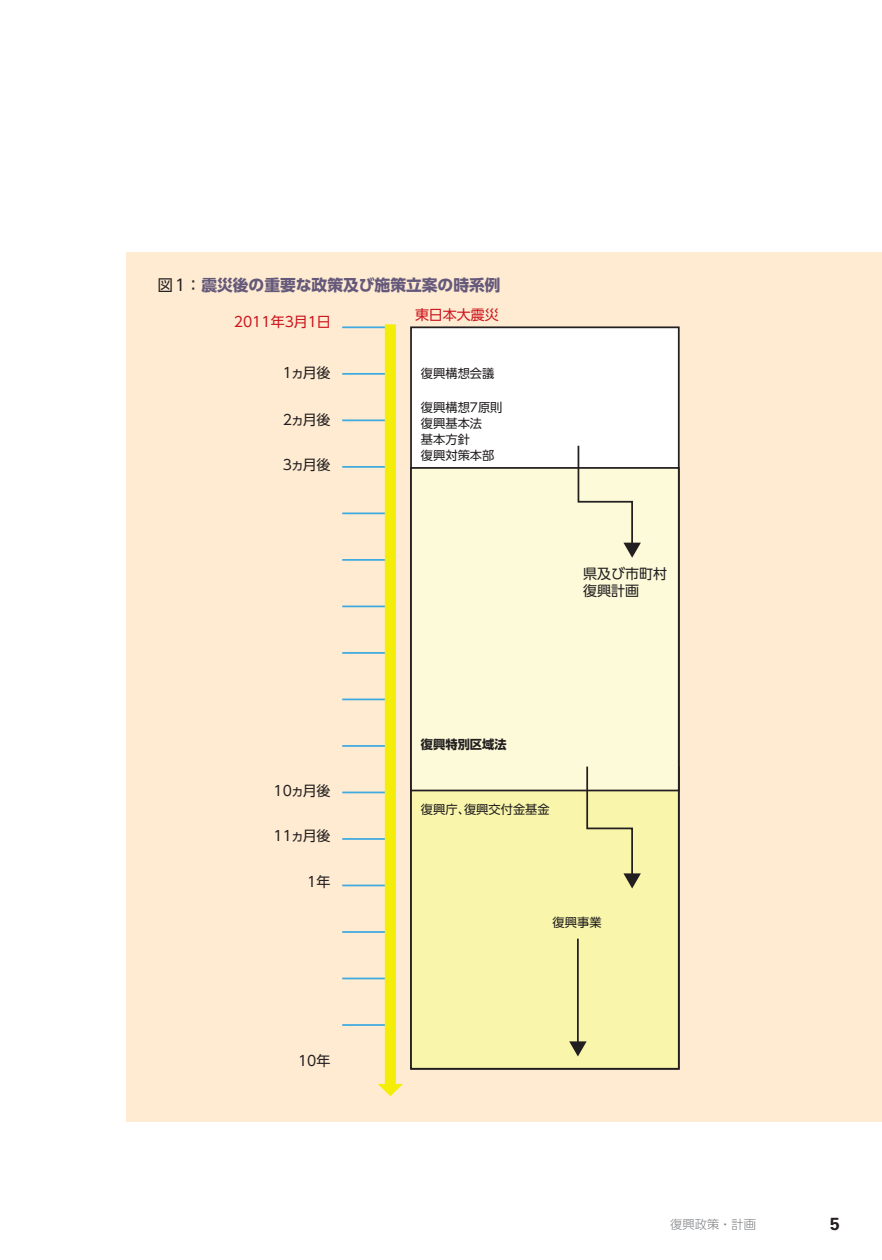
<style>
.page{position:relative;width:882px;height:1260px;background:#fff}
.page>*{position:absolute;margin:0;border:0;box-sizing:border-box;transform-origin:0 0}
.t1{font:700 17.5px "Univers LT Std";color:#231f20}
.t2{font:700 15.75px "UD Shin Go Pro";color:#65597b}
.t3{font:14px "UD Shin Go Pro";letter-spacing:-.02em;color:#231f20}
.t4{font:14px "UD Shin Go Pro";color:#cd151d}
.t5{font:14px/16.8px "UD Shin Go Pro";color:#231f20}
.t6{font:12.25px/15.9px "UD Shin Go Pro";color:#231f20}
.t7{font:700 12.25px "UD Shin Go Pro";color:#231f20}
.t8{font:300 12.25px "UD Shin Go Pro";color:#808285}
.s1{font-weight:400;color:#231f20}
</style>
<div class="page">
<div style="left:126px;top:252px;width:756px;height:869px;background:#feebd1"></div>
<div style="left:411px;top:327px;width:268px;height:742px;background:#fff"></div>
<div style="left:411px;top:768px;width:268px;height:301px;background:#f9f6ab"></div>
<div style="left:410px;top:767px;width:270px;height:303px;border:2px solid #231f20"></div>
<div style="left:411px;top:468px;width:268px;height:323px;background:#fcfad8"></div>
<div style="left:410px;top:467px;width:270px;height:324px;border:2px solid #231f20"></div>
<hr style="left:342px;top:326px;width:50px;height:2px;background:#3faae0">
<hr style="left:342px;top:373px;width:50px;height:2px;background:#3faae0">
<hr style="left:342px;top:419px;width:50px;height:2px;background:#3faae0">
<hr style="left:342px;top:466px;width:50px;height:2px;background:#3faae0">
<hr style="left:342px;top:513px;width:50px;height:1px;background:#3faae0">
<hr style="left:342px;top:559px;width:50px;height:2px;background:#3faae0">
<hr style="left:342px;top:606px;width:50px;height:1px;background:#3faae0">
<hr style="left:342px;top:652px;width:50px;height:2px;background:#3faae0">
<hr style="left:342px;top:699px;width:50px;height:1px;background:#3faae0">
<hr style="left:342px;top:745px;width:50px;height:2px;background:#3faae0">
<hr style="left:342px;top:792px;width:50px;height:1px;background:#3faae0">
<hr style="left:342px;top:838px;width:50px;height:2px;background:#3faae0">
<hr style="left:342px;top:885px;width:50px;height:1px;background:#3faae0">
<hr style="left:342px;top:931px;width:50px;height:2px;background:#3faae0">
<hr style="left:342px;top:978px;width:50px;height:1px;background:#3faae0">
<hr style="left:342px;top:1024px;width:50px;height:2px;background:#3faae0">
<svg style="left:577px;top:445px;width:64px;height:113px"></svg>
<svg style="left:585px;top:766px;width:56px;height:123px"></svg>
<hr style="left:577px;top:939px;width:2px;height:105px;background:#231f20">
<svg style="left:569px;top:1041px;width:18px;height:16px"></svg>
<svg style="left:378px;top:324px;width:25px;height:772px"></svg>
<p class="t2" style="left:158px;top:272px;width:345px"><span class="s1">図1：</span>震災後の重要な政策及び施策立案の時系例</p>
<p class="t4" style="left:234px;top:311px;width:98px">2011年3月1日</p>
<p class="t3" style="left:283px;top:361px;width:49px">1ヵ月後</p>
<p class="t3" style="left:283px;top:408px;width:49px">2ヵ月後</p>
<p class="t3" style="left:283px;top:453px;width:49px">3ヵ月後</p>
<p class="t4" style="left:415px;top:303px;width:85px">東日本大震災</p>
<p class="t6" style="left:421px;top:365px;width:75px">復興構想会議</p>
<p class="t6" style="left:421px;top:399px;width:83px">復興構想7原則復興基本法<br>基本方針</p>
<p class="t6" style="left:421px;top:447px;width:75px">復興対策本部</p>
<p class="t5" style="left:583px;top:565px;width:85px">県及び市町村復興計画</p>
<p class="t3" style="left:274px;top:779px;width:58px">10ヵ月後</p>
<p class="t3" style="left:274px;top:825px;width:58px">11ヵ月後</p>
<p class="t3" style="left:307px;top:870px;width:25px">1年</p>
<p class="t7" style="left:421px;top:735px;width:87px">復興特別区域法</p>
<p class="t6" style="left:421px;top:801px;width:130px">復興庁、復興交付金基金</p>
<p class="t3" style="left:298px;top:1049px;width:34px">10年</p>
<p class="t6" style="left:553px;top:914px;width:50px">復興事業</p>
<p class="t8" style="left:670px;top:1215px;width:87px">復興政策・計画</p>
<h1 class="t1" style="left:830px;top:1214px;width:11px">5</h1>
</div>
